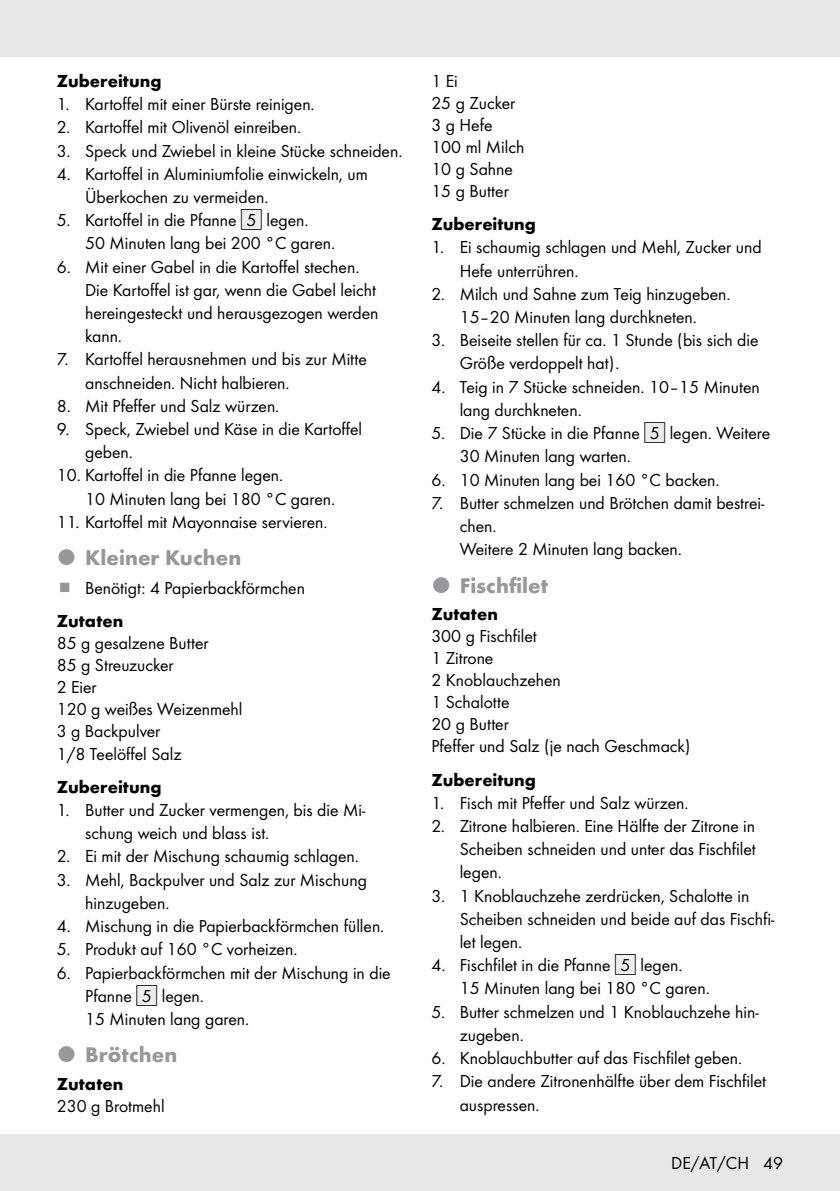
<style>
.page{position:relative;width:840px;height:1191px;background:#fff}
.page>*{position:absolute;margin:0;border:0;box-sizing:border-box;transform-origin:0 0}
.t1{font:700 22px "Futura";color:#98989c}
.t2{font:18px/23.2px "Futura Boo";color:#000}
.t3{font:700 18px "Futura";color:#000}
.s1{font-family:"IMP Lidl Num Box";font-size:15.8px;color:#eeeeef}
.s2{font-family:"IMP Lidl Num Box";font-size:15.8px}
</style>
<div class="page">
<div style="left:0;top:1134px;width:839px;height:57px;background:#e6e7e8"></div>
<div style="left:0;top:0;width:839px;height:57px;background:#e6e7e8"></div>
<p class="t3" style="left:57px;top:68px;width:106px">Zubereitung</p>
<p class="t2" style="left:57px;top:92px;width:257px">1. Kartoffel mit einer Bürste reinigen.</p>
<p class="t2" style="left:57px;top:115px;width:244px">2. Kartoffel mit Olivenöl einreiben.</p>
<p class="t2" style="left:57px;top:138px;width:345px">3. Speck und Zwiebel in kleine Stücke schneiden.</p>
<p class="t2" style="left:85px;top:161px;width:284px;text-indent:-28px">4. Kartoffel in Aluminiumfolie einwickeln, um<br>Überkochen zu vermeiden.</p>
<p class="t2" style="left:85px;top:208px;width:249px;text-indent:-28px">5. Kartoffel in die Pfanne <span class="s1">[</span><span class="s2">5]</span> legen.<br>50 Minuten lang bei 200 °C garen.</p>
<p class="t2" style="left:85px;top:254px;width:295px;text-indent:-28px">6. Mit einer Gabel in die Kartoffel stechen.<br>Die Kartoffel ist gar, wenn die Gabel leicht hereingesteckt und herausgezogen werden kann.</p>
<p class="t2" style="left:85px;top:347px;width:283px;text-indent:-28px">7. Kartoffel herausnehmen und bis zur Mitte anschneiden. Nicht halbieren.</p>
<p class="t2" style="left:57px;top:393px;width:222px">8. Mit Pfeffer und Salz würzen.</p>
<p class="t2" style="left:85px;top:416px;width:278px;text-indent:-28px">9. Speck, Zwiebel und Käse in die Kartoffel geben.</p>
<p class="t2" style="left:85px;top:463px;width:249px;text-indent:-28px">10. Kartoffel in die Pfanne legen.<br>10 Minuten lang bei 180 °C garen.</p>
<p class="t2" style="left:57px;top:509px;width:270px">11. Kartoffel mit Mayonnaise servieren.</p>
<p class="t1" style="left:85px;top:541px;width:158px">Kleiner Kuchen</p>
<p class="t2" style="left:85px;top:575px;width:221px">Benötigt: 4 Papierbackförmchen</p>
<p class="t3" style="left:57px;top:608px;width:68px">Zutaten</p>
<p class="t2" style="left:57px;top:631px;width:187px;line-height:22px">85 g gesalzene Butter<br>85 g Streuzucker<br>2 Eier<br>120 g weißes Weizenmehl<br>3 g Backpulver<br>1/8 Teelöffel Salz</p>
<p class="t3" style="left:57px;top:773px;width:106px">Zubereitung</p>
<p class="t2" style="left:85px;top:797px;width:281px;text-indent:-28px">1. Butter und Zucker vermengen, bis die Mi&shy;schung weich und blass ist.</p>
<p class="t2" style="left:57px;top:844px;width:301px">2. Ei mit der Mischung schaumig schlagen.</p>
<p class="t2" style="left:85px;top:867px;width:283px;text-indent:-28px">3. Mehl, Backpulver und Salz zur Mischung hinzugeben.</p>
<p class="t2" style="left:57px;top:913px;width:326px">4. Mischung in die Papierbackförmchen füllen.</p>
<p class="t2" style="left:57px;top:936px;width:240px">5. Produkt auf 160 °C vorheizen.</p>
<p class="t2" style="left:85px;top:960px;width:307px;text-indent:-28px">6. Papierbackförmchen mit der Mischung in die<br>Pfanne <span class="s1">[</span><span class="s2">5]</span> legen.<br>15 Minuten lang garen.</p>
<p class="t1" style="left:85px;top:1038px;width:94px">Brötchen</p>
<p class="t3" style="left:57px;top:1070px;width:68px">Zutaten</p>
<p class="t2" style="left:57px;top:1093px;width:109px">230 g Brotmehl</p>
<p class="t2" style="left:431px;top:69px;width:94px;line-height:22px">1 Ei<br>25 g Zucker<br>3 g Hefe<br>100 ml Milch<br>10 g Sahne<br>15 g Butter</p>
<p class="t3" style="left:431px;top:211px;width:106px">Zubereitung</p>
<p class="t2" style="left:459px;top:235px;width:303px;text-indent:-28px">1. Ei schaumig schlagen und Mehl, Zucker und<br>Hefe unterrühren.</p>
<p class="t2" style="left:431px;top:281px;width:298px;text-align:center">2. Milch und Sahne zum Teig hinzugeben.<br>15‒20 Minuten lang durchkneten.</p>
<p class="t2" style="left:459px;top:328px;width:300px;text-indent:-28px">3. Beiseite stellen für ca. 1 Stunde (bis sich die<br>Größe verdoppelt hat).</p>
<p class="t2" style="left:459px;top:374px;width:301px;text-indent:-28px">4. Teig in 7 Stücke schneiden. 10‒15 Minuten lang durchkneten.</p>
<p class="t2" style="left:459px;top:420px;width:312px;text-indent:-28px">5. Die 7 Stücke in die Pfanne <span class="s1">[</span><span class="s2">5]</span> legen. Weitere<br>30 Minuten lang warten.</p>
<p class="t2" style="left:431px;top:467px;width:287px">6. 10 Minuten lang bei 160 °C backen.</p>
<p class="t2" style="left:459px;top:490px;width:306px;text-indent:-28px">7. Butter schmelzen und Brötchen damit bestrei&shy;chen.<br>Weitere 2 Minuten lang backen.</p>
<p class="t1" style="left:459px;top:569px;width:90px">Fischfilet</p>
<p class="t3" style="left:431px;top:601px;width:68px">Zutaten</p>
<p class="t2" style="left:431px;top:624px;width:260px;line-height:22px">300 g Fischfilet<br>1 Zitrone<br>2 Knoblauchzehen<br>1 Schalotte<br>20 g Butter<br>Pfeffer und Salz (je nach Geschmack)</p>
<p class="t3" style="left:431px;top:766px;width:106px">Zubereitung</p>
<p class="t2" style="left:431px;top:790px;width:256px">1. Fisch mit Pfeffer und Salz würzen.</p>
<p class="t2" style="left:459px;top:813px;width:297px;text-align:justify;text-indent:-28px">2. Zitrone halbieren. Eine Hälfte der Zitrone in Scheiben schneiden und unter das Fischfilet legen.</p>
<p class="t2" style="left:459px;top:883px;width:316px;text-indent:-28px">3. 1 Knoblauchzehe zerdrücken, Schalotte in<br>Scheiben schneiden und beide auf das Fischfi&shy;let legen.</p>
<p class="t2" style="left:459px;top:952px;width:249px;text-indent:-28px">4. Fischfilet in die Pfanne <span class="s1">[</span><span class="s2">5]</span> legen.<br>15 Minuten lang bei 180 °C garen.</p>
<p class="t2" style="left:459px;top:999px;width:300px;text-indent:-28px">5. Butter schmelzen und 1 Knoblauchzehe hin&shy;zugeben.</p>
<p class="t2" style="left:431px;top:1045px;width:310px">6. Knoblauchbutter auf das Fischfilet geben.</p>
<p class="t2" style="left:459px;top:1068px;width:308px;text-indent:-28px">7. Die andere Zitronenhälfte über dem Fischfilet auspressen.</p>
<p class="t2" style="left:671px;top:1150px;width:113px">DE/AT/CH 49</p>
</div>
